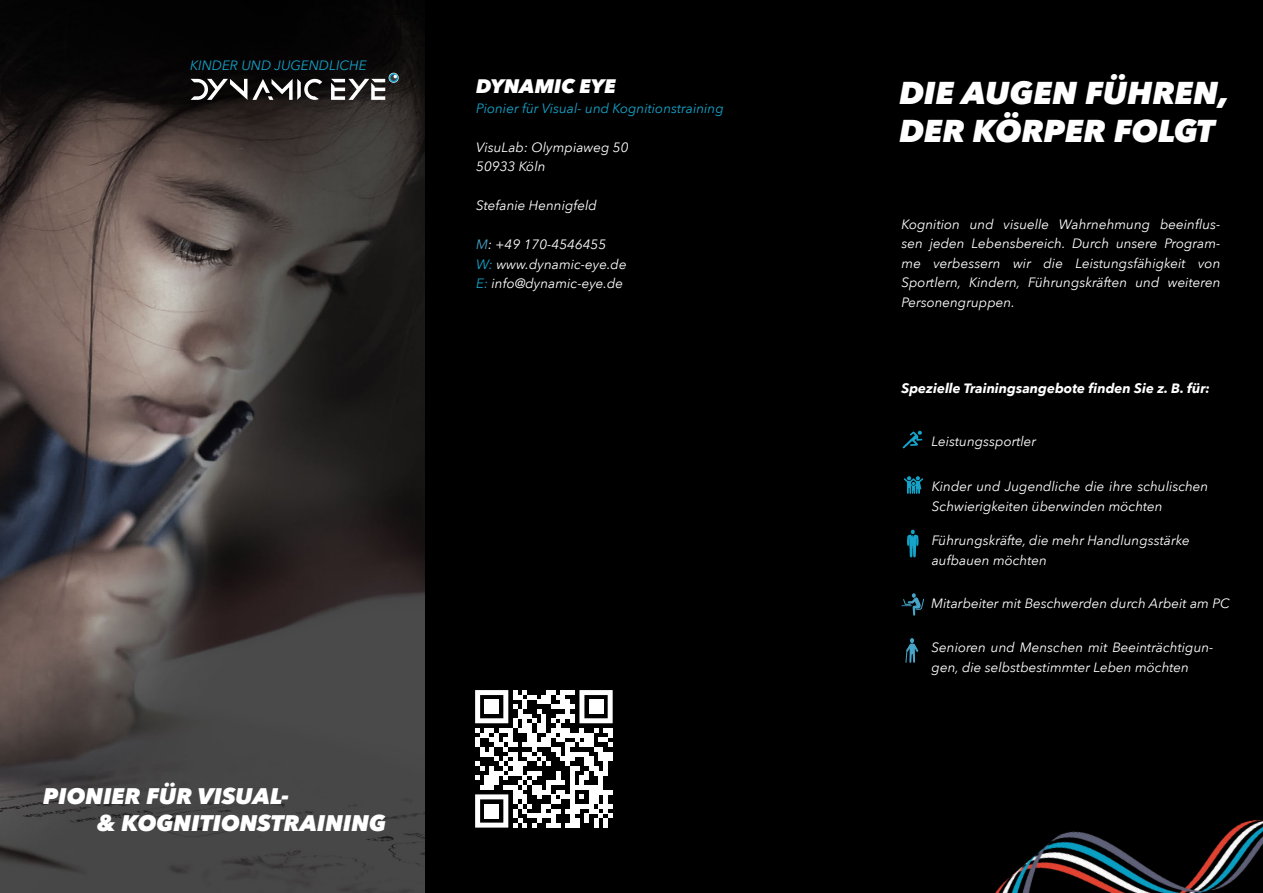
<style>
.page{position:relative;width:1263px;height:893px;background:#fff}
.page>*{position:absolute;margin:0;border:0;box-sizing:border-box;transform-origin:0 0}
.t1{font:italic 800 31.5px/37.8px "Avenir Next";color:#fff}
.t2{font:italic 800 22.5px/27px "Avenir Next";color:#fff}
.t3{font:italic 800 19.5px "Avenir Next";color:#fff}
.t4{font:italic 13.5px/19.5px "Avenir Next";color:#fff}
.t5{font:italic 13.5px "Avenir Next";color:#15a3c9}
.t6{font:italic 700 13.5px "Avenir Next";color:#fff}
.s1{color:#48a2c8}
.s2{color:#15a3c9}
</style>
<div class="page">
<img style="left:0;top:0;width:425px;height:893px">
<div style="left:425px;top:0;width:838px;height:893px;background:#000"></div>
<svg style="left:191px;top:79px;width:131px;height:21px"></svg>
<svg style="left:331px;top:79px;width:54px;height:21px"></svg>
<svg style="left:389px;top:73px;width:10px;height:10px"></svg>
<svg style="left:389px;top:73px;width:9px;height:9px"></svg>
<svg style="left:391px;top:75px;width:6px;height:6px"></svg>
<img style="left:995px;top:819px;width:268px;height:74px">
<svg style="left:904px;top:476px;width:19px;height:18px"></svg>
<svg style="left:907px;top:530px;width:11px;height:28px"></svg>
<svg style="left:901px;top:593px;width:23px;height:23px"></svg>
<svg style="left:905px;top:638px;width:13px;height:25px"></svg>
<svg style="left:902px;top:431px;width:20px;height:17px"></svg>
<svg style="left:475px;top:690px;width:138px;height:138px"></svg>
<div style="left:485px;top:699px;width:14px;height:15px;background:#fff"></div>
<div style="left:589px;top:699px;width:14px;height:15px;background:#fff"></div>
<div style="left:485px;top:804px;width:14px;height:14px;background:#fff"></div>
<p class="t5" style="left:190px;top:54px;width:178px">KINDER UND JUGENDLICHE</p>
<h3 class="t3" style="left:476px;top:75px;width:141px">DYNAMIC EYE</h3>
<p class="t5" style="left:476px;top:97px;width:249px">Pionier für Visual- und Kognitionstraining</p>
<p class="t4" style="left:476px;top:137px;width:154px">VisuLab: Olympiaweg 50<br>50933 Köln</p>
<p class="t4" style="left:476px;top:195px;width:122px">Stefanie Hennigfeld</p>
<p class="t4" style="left:476px;top:234px;width:152px"><span class="s1">M</span>: +49 170-4546455<br><span class="s2">W:</span> www.dynamic-eye.de<br><span class="s2">E:</span> info@dynamic-eye.de</p>
<h2 class="t2" style="left:97px;top:782px;width:291px;text-indent:-54px">PIONIER FÜR VISUAL-<br>&amp; KOGNITIONSTRAINING</h2>
<h1 class="t1" style="left:899px;top:74px;width:332px">DIE AUGEN FÜHREN,<br>DER KÖRPER FOLGT</h1>
<p class="t4" style="left:901px;top:214px;width:320px;text-align:justify">Kognition und visuelle Wahrnehmung beeinflus&shy;sen jeden Lebensbereich. Durch unsere Program&shy;me verbessern wir die Leistungsfähigkeit von Sportlern, Kindern, Führungskräften und weiteren Personengruppen.</p>
<p class="t6" style="left:901px;top:377px;width:310px">Spezielle Trainingsangebote finden Sie z. B. für:</p>
<p class="t4" style="left:931px;top:431px;width:106px">Leistungssportler</p>
<p class="t4" style="left:932px;top:476px;width:278px">Kinder und Jugendliche die ihre schulischen<br>Schwierigkeiten überwinden möchten</p>
<p class="t4" style="left:932px;top:530px;width:260px">Führungskräfte, die mehr Handlungsstärke aufbauen möchten</p>
<p class="t4" style="left:931px;top:593px;width:300px">Mitarbeiter mit Beschwerden durch Arbeit am PC</p>
<p class="t4" style="left:932px;top:637px;width:283px">Senioren und Menschen mit Beeinträchtigun&shy;gen, die selbstbestimmter Leben möchten</p>
</div>
